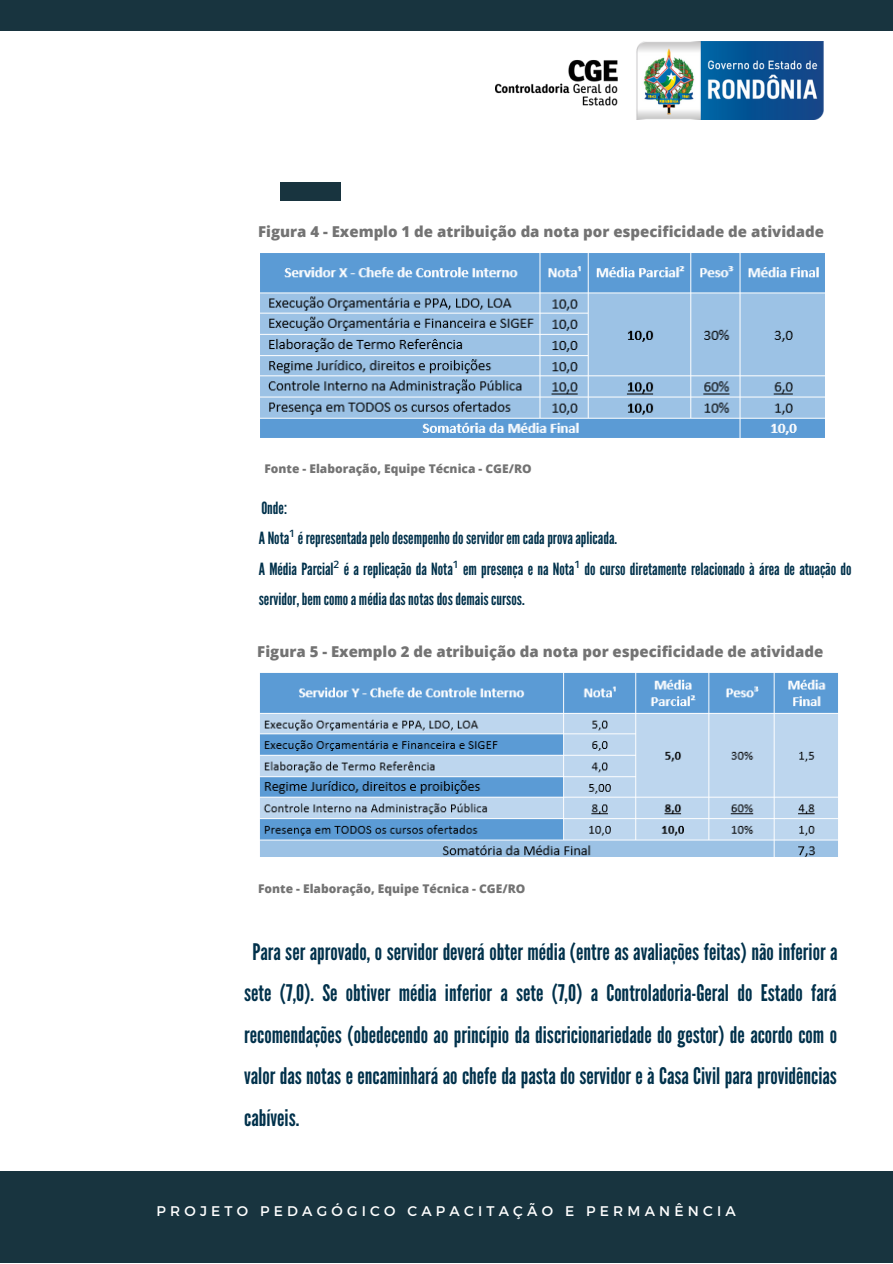
<style>
.page{position:relative;width:893px;height:1264px;background:#fff}
.page>*{position:absolute;margin:0;border:0;box-sizing:border-box;transform-origin:0 0}
.t1{font:22.8px/41.5px "League Gothic";color:#00314b;text-align:justify}
.t2{font:16.8px/30.3px "League Gothic";color:#00314b}
.t3{font:800 15px "Open Sans";color:#737373}
.t4{font:13.95px "Montserrat";letter-spacing:.3em;color:#fff}
.t5{font:800 12px "Open Sans";color:#737373}
.s1{font-family:"Noto Sans"}
</style>
<div class="page">
<div style="left:0;top:1171px;width:892px;height:91px;background:#18343f"></div>
<div style="left:0;top:0;width:892px;height:30px;background:#18343f"></div>
<div style="left:279px;top:182px;width:61px;height:18px;background:#18343f"></div>
<img style="left:495px;top:41px;width:328px;height:79px">
<img style="left:260px;top:253px;width:565px;height:185px">
<img style="left:260px;top:673px;width:578px;height:184px">
<p class="t3" style="left:258px;top:221px;width:567px">Figura 4 - Exemplo 1 de atribuição da nota por especificidade de atividade</p>
<p class="t5" style="left:264px;top:460px;width:269px">Fonte - Elaboração, Equipe Técnica - CGE/RO</p>
<p class="t2" style="left:259px;top:493px;width:594px">Onde:<br>ANota<span class="s1">¹</span>érepresentadapelodesempenhodoservidorem cadaprovaaplicada.<br>A Média Parcial<span class="s1">²</span> é a replicação da Nota<span class="s1">¹</span> em presença e na Nota<span class="s1">¹</span> do curso diretamente relacionado à área de atuação do servidor,bem comoa médiadasnotasdosdemaiscursos.</p>
<p class="t3" style="left:257px;top:641px;width:567px">Figura 5 - Exemplo 2 de atribuição da nota por especificidade de atividade</p>
<p class="t5" style="left:258px;top:879px;width:269px">Fonte - Elaboração, Equipe Técnica - CGE/RO</p>
<p class="t1" style="left:244px;top:931px;width:594px;text-indent:8px">Para ser aprovado, o servidor deverá obter média (entre as avaliações feitas) não inferior a sete (7,0). Se obtiver média inferior a sete (7,0) a Controladoria-Geral do Estado fará recomendações (obedecendo ao princípio da discricionariedade do gestor) de acordo com o valor das notas e encaminhará ao chefe da pasta do servidor e à Casa Civil para providências cabíveis.</p>
<p class="t4" style="left:156px;top:1202px;width:581px">PROJETO PEDAGÓGICO CAPACITAÇÃO E PERMANÊNCIA</p>
</div>
